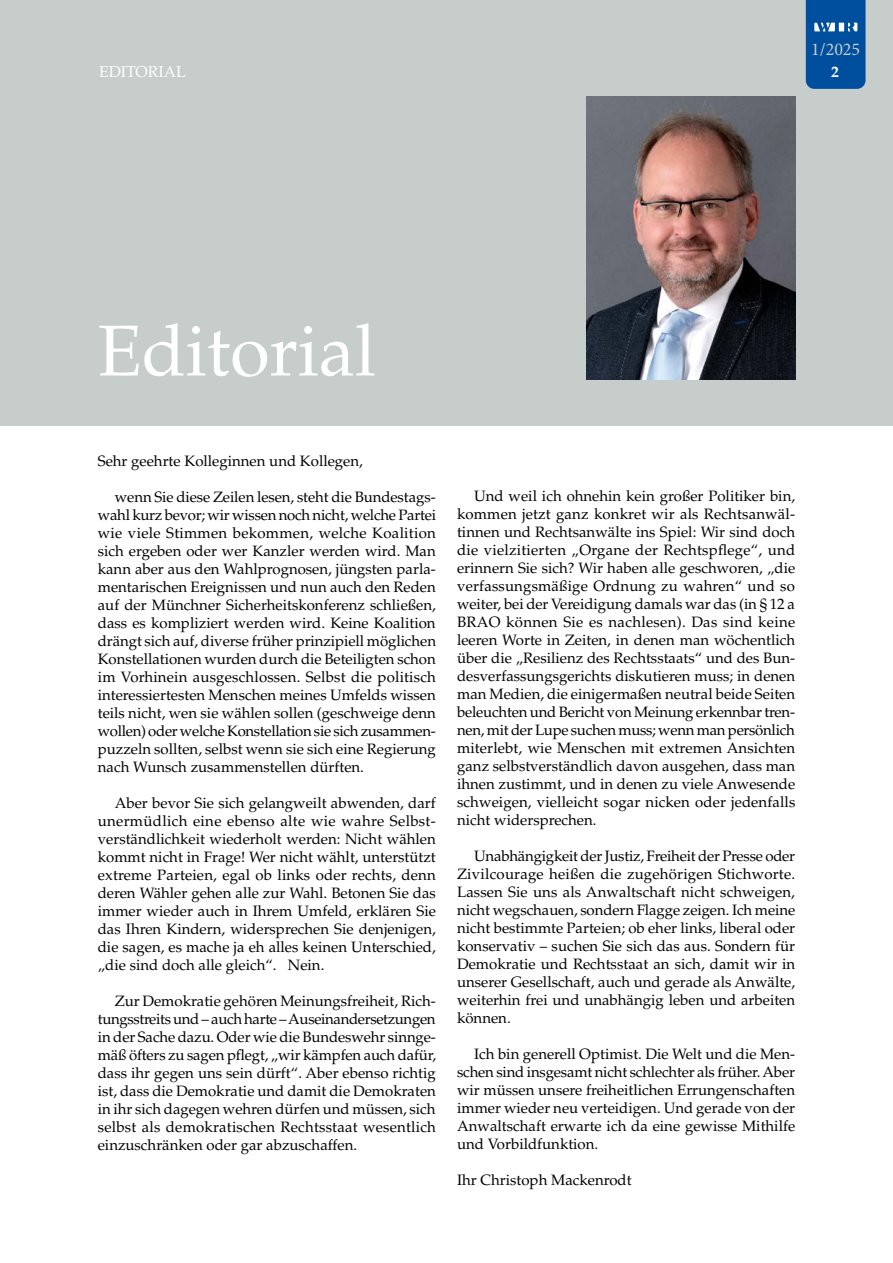
<style>
.page{position:relative;width:893px;height:1263px;background:#fff}
.page>*{position:absolute;margin:0;border:0;box-sizing:border-box;transform-origin:0 0}
.t1{font:72px "Palatino LT Std";color:#fff}
.t2{font:18px "Minion Pro";color:#c6cdcb}
.t3{font:15.75px "Palatino LT Std";color:#fff}
.t4{font:700 15.75px "Palatino LT Std";color:#fff}
.t5{font:15px/18px "Palatino LT Std";color:#000;text-align:justify}
</style>
<div class="page">
<div style="left:0;top:0;width:893px;height:425px;background:#c6cdcb"></div>
<svg style="left:806px;top:0;width:59px;height:89px;background:#0a56a2"></svg>
<img style="left:586px;top:96px;width:209px;height:284px">
<p class="t3" style="left:99px;top:63px;width:88px">EDITORIAL</p>
<p class="t2" style="left:811px;top:37px;width:51px">1/2025</p>
<p class="t4" style="left:831px;top:63px;width:9px">2</p>
<h1 class="t1" style="left:98px;top:309px;width:280px">Editorial</h1>
<p class="t5" style="left:98px;top:452px;width:267px">Sehr geehrte Kolleginnen und Kollegen,</p>
<p class="t5" style="left:98px;top:488px;width:340px;text-indent:17px">wenn Sie diese Zeilen lesen, steht die Bundestags&shy;wahl kurz bevor; wir wissen noch nicht, welche Partei wie viele Stimmen bekommen, welche Koalition sich ergeben oder wer Kanzler werden wird. Man kann aber aus den Wahlprognosen, jüngsten parla&shy;mentarischen Ereignissen und nun auch den Reden auf der Münchner Sicherheitskonferenz schließen, dass es kompliziert werden wird. Keine Koalition drängt sich auf, diverse früher prinzipiell möglichen Konstellationen wurden durch die Beteiligten schon im Vorhinein ausgeschlossen. Selbst die politisch interessiertesten Menschen meines Umfelds wissen teils nicht, wen sie wählen sollen (geschweige denn wollen) oder welche Konstellation sie sich zusammen&shy;puzzeln sollten, selbst wenn sie sich eine Regierung nach Wunsch zusammenstellen dürften.</p>
<p class="t5" style="left:98px;top:794px;width:340px;text-indent:17px">Aber bevor Sie sich gelangweilt abwenden, darf unermüdlich eine ebenso alte wie wahre Selbst&shy;verständlichkeit wiederholt werden: Nicht wählen kommt nicht in Frage! Wer nicht wählt, unterstützt extreme Parteien, egal ob links oder rechts, denn deren Wähler gehen alle zur Wahl. Betonen Sie das immer wieder auch in Ihrem Umfeld, erklären Sie das Ihren Kindern, widersprechen Sie denjenigen, die sagen, es mache ja eh alles keinen Unterschied, „die sind doch alle gleich“. Nein.</p>
<p class="t5" style="left:98px;top:992px;width:340px;text-indent:17px">Zur Demokratie gehören Meinungsfreiheit, Rich&shy;tungsstreits und – auch harte – Auseinandersetzungen in der Sache dazu. Oder wie die Bundeswehr sinnge&shy;mäß öfters zu sagen pflegt, „wir kämpfen auch dafür, dass ihr gegen uns sein dürft“. Aber ebenso richtig ist, dass die Demokratie und damit die Demokraten in ihr sich dagegen wehren dürfen und müssen, sich selbst als demokratischen Rechtsstaat wesentlich einzuschränken oder gar abzuschaffen.</p>
<p class="t5" style="left:457px;top:487px;width:340px;text-indent:17px">Und weil ich ohnehin kein großer Politiker bin, kommen jetzt ganz konkret wir als Rechtsanwäl&shy;tinnen und Rechtsanwälte ins Spiel: Wir sind doch die vielzitierten „Organe der Rechtspflege“, und erinnern Sie sich? Wir haben alle geschworen, „die verfassungsmäßige Ordnung zu wahren“ und so weiter, bei der Vereidigung damals war das (in § 12 a BRAO können Sie es nachlesen). Das sind keine leeren Worte in Zeiten, in denen man wöchentlich über die „Resilienz des Rechtsstaats“ und des Bun&shy;desverfassungsgerichts diskutieren muss; in denen man Medien, die einigermaßen neutral beide Seiten beleuchten und Bericht von Meinung erkennbar tren&shy;nen, mit der Lupe suchen muss; wenn man persönlich miterlebt, wie Menschen mit extremen Ansichten ganz selbstverständlich davon ausgehen, dass man ihnen zustimmt, und in denen zu viele Anwesende schweigen, vielleicht sogar nicken oder jedenfalls nicht widersprechen.</p>
<p class="t5" style="left:457px;top:847px;width:340px;text-indent:17px">Unabhängigkeit der Justiz, Freiheit der Presse oder Zivilcourage heißen die zugehörigen Stichworte.<br>Lassen Sie uns als Anwaltschaft nicht schweigen, nicht wegschauen, sondern Flagge zeigen. Ich meine nicht bestimmte Parteien; ob eher links, liberal oder konservativ – suchen Sie sich das aus. Sondern für Demokratie und Rechtsstaat an sich, damit wir in unserer Gesellschaft, auch und gerade als Anwälte, weiterhin frei und unabhängig leben und arbeiten können.</p>
<p class="t5" style="left:457px;top:1045px;width:340px;text-indent:17px">Ich bin generell Optimist. Die Welt und die Men&shy;schen sind insgesamt nicht schlechter als früher. Aber wir müssen unsere freiheitlichen Errungenschaften immer wieder neu verteidigen. Und gerade von der Anwaltschaft erwarte ich da eine gewisse Mithilfe und Vorbildfunktion.</p>
<p class="t5" style="left:457px;top:1171px;width:176px">Ihr Christoph Mackenrodt</p>
</div>
